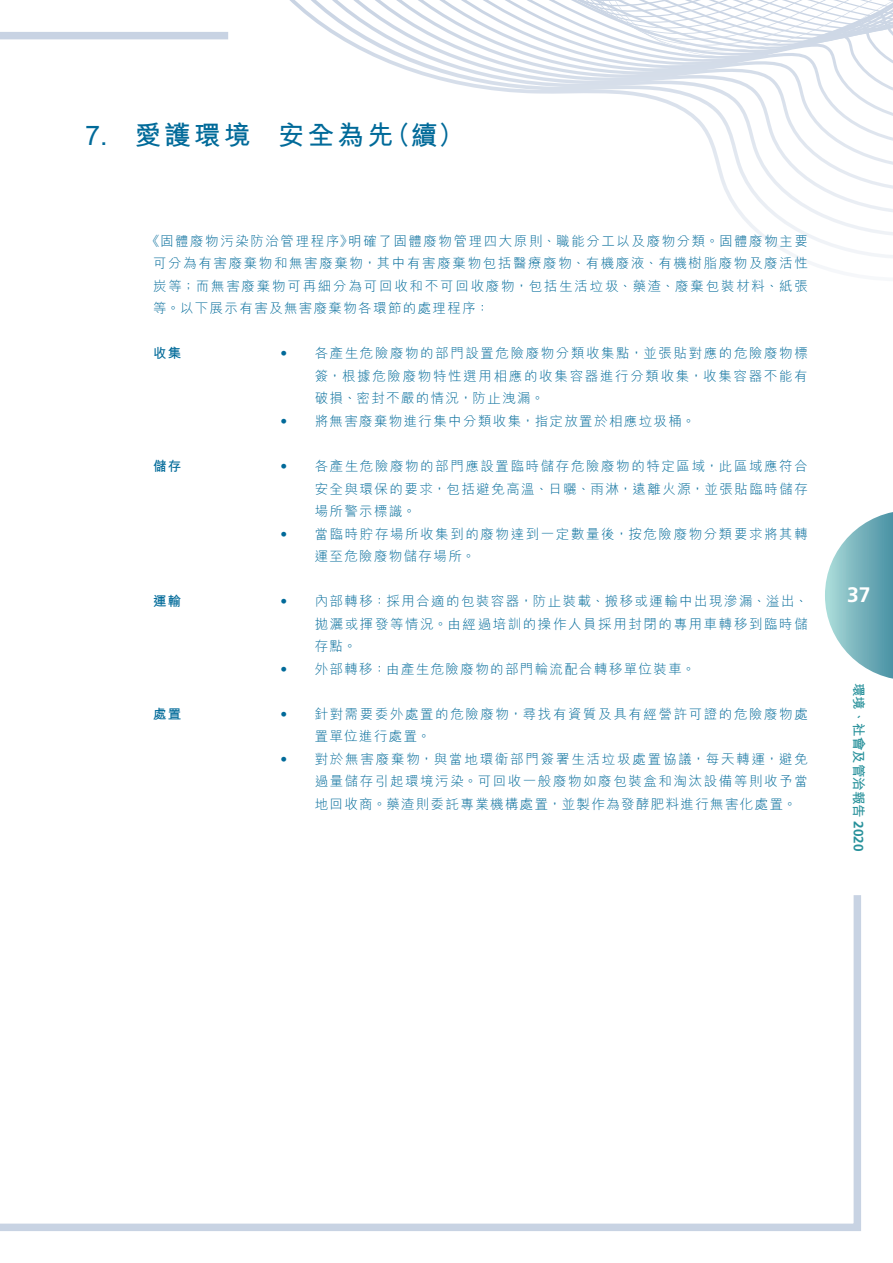
<style>
.page{position:relative;width:893px;height:1263px;background:#fff}
.page>*{position:absolute;margin:0;border:0;box-sizing:border-box;transform-origin:0 0}
.t1{font:700 27px "M Hei HK";letter-spacing:.1em;color:#016a99}
.t2{font:700 21px "Frutiger LT Std";color:#fff}
.t3{font:300 13.5px/22.5px "M Hei HK";letter-spacing:.115em;color:#016a99;text-align:justify}
.t4{font:700 13.5px "M Hei HK";color:#28919b}
.t5{font:700 13.5px "M Hei HK";letter-spacing:.1em;color:#016a99}
.s1{font-family:"Helvetica Neue LT Std"}
.s2{font-family:"Frutiger LT Std"}
</style>
<div class="page">
<svg style="left:299px;top:0;width:594px;height:216px"></svg>
<svg style="left:317px;top:0;width:576px;height:194px"></svg>
<svg style="left:335px;top:0;width:558px;height:173px"></svg>
<svg style="left:351px;top:0;width:542px;height:151px"></svg>
<svg style="left:367px;top:0;width:526px;height:129px"></svg>
<svg style="left:382px;top:0;width:511px;height:108px"></svg>
<svg style="left:398px;top:0;width:495px;height:86px"></svg>
<svg style="left:0;top:32px;width:229px;height:8px;background:#ccd6e5"></svg>
<svg style="left:0;top:895px;width:861px;height:336px"></svg>
<svg style="left:825px;top:512px;width:68px;height:167px"></svg>
<h1 class="t1" style="left:85px;top:115px;width:381px">7. 愛護環境 安全為先（續）</h1>
<p class="t3" style="left:153px;top:230px;width:656px;text-indent:-7px">《固體廢物污染防治管理程序》明確了固體廢物管理四大原則、職能分工以及廢物分類。固體廢物主要可分為有害廢棄物和無害廢棄物，其中有害廢棄物包括醫療廢物、有機廢液、有機樹脂廢物及廢活性炭等；而無害廢棄物可再細分為可回收和不可回收廢物，包括生活垃圾、藥渣、廢棄包裝材料、紙張等。以下展示有害及無害廢棄物各環節的處理程序：</p>
<p class="t5" style="left:153px;top:344px;width:30px">收集</p>
<p class="t3" style="left:315px;top:342px;width:495px;text-indent:-34px"><span class="s1">•</span> 各產生危險廢物的部門設置危險廢物分類收集點，並張貼對應的危險廢物標簽，根據危險廢物特性選用相應的收集容器進行分類收集，收集容器不能有破損、密封不嚴的情況，防止洩漏。</p>
<p class="t3" style="left:281px;top:410px;width:416px"><span class="s1">•</span> 將無害廢棄物進行集中分類收集，指定放置於相應垃圾桶。</p>
<p class="t5" style="left:153px;top:456px;width:30px">儲存</p>
<p class="t3" style="left:315px;top:455px;width:495px;text-indent:-34px"><span class="s1">•</span> 各產生危險廢物的部門應設置臨時儲存危險廢物的特定區域，此區域應符合安全與環保的要求，包括避免高溫、日曬、雨淋，遠離火源，並張貼臨時儲存場所警示標識。</p>
<p class="t3" style="left:315px;top:522px;width:495px;text-indent:-34px"><span class="s1">•</span> 當臨時貯存場所收集到的廢物達到一定數量後，按危險廢物分類要求將其轉運至危險廢物儲存場所。</p>
<p class="t5" style="left:153px;top:591px;width:30px">運輸</p>
<p class="t3" style="left:315px;top:590px;width:495px;text-indent:-34px"><span class="s1">•</span> 內部轉移：採用合適的包裝容器，防止裝載、搬移或運輸中出現滲漏、溢出、拋灑或揮發等情況。由經過培訓的操作人員採用封閉的專用車轉移到臨時儲存點。</p>
<p class="t3" style="left:281px;top:657px;width:416px"><span class="s1">•</span> 外部轉移：由產生危險廢物的部門輪流配合轉移單位裝車。</p>
<p class="t5" style="left:153px;top:704px;width:30px">處置</p>
<p class="t3" style="left:315px;top:702px;width:495px;text-indent:-34px"><span class="s1">•</span> 針對需要委外處置的危險廢物，尋找有資質及具有經營許可證的危險廢物處置單位進行處置。</p>
<p class="t3" style="left:315px;top:747px;width:495px;text-indent:-34px"><span class="s1">•</span> 對於無害廢棄物，與當地環衛部門簽署生活垃圾處置協議，每天轉運，避免過量儲存引起環境污染。可回收一般廢物如廢包裝盒和淘汰設備等則收予當地回收商。藥渣則委託專業機構處置，並製作為發酵肥料進行無害化處置。</p>
<h2 class="t2" style="left:847px;top:583px;width:25px">37</h2>
<p class="t4" style="left:868px;top:682px;width:170px;rotate:90deg">環境、社會及管治報告 <span class="s2">2020</span></p>
</div>
